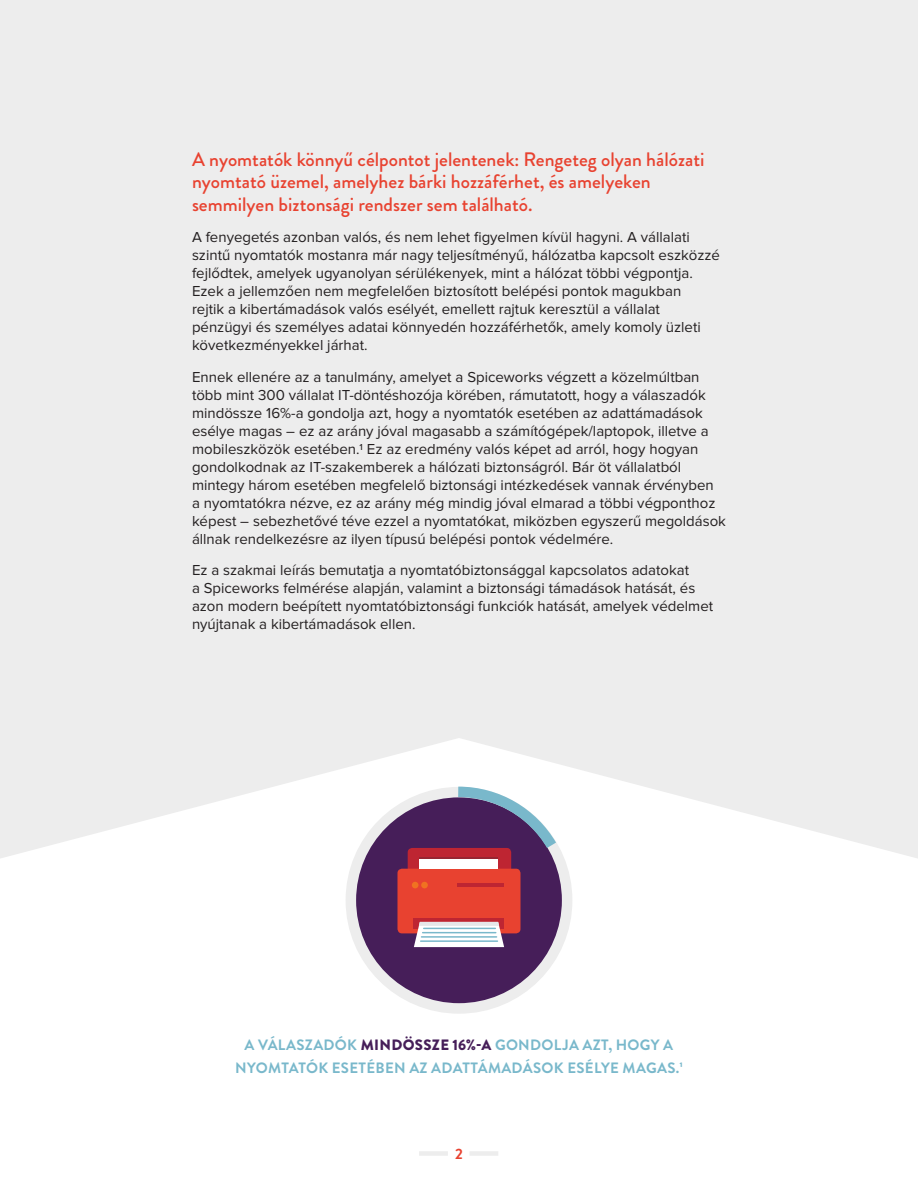
<style>
.page{position:relative;width:918px;height:1188px;background:#fff}
.page>*{position:absolute;margin:0;border:0;box-sizing:border-box;transform-origin:0 0}
.In-text_pull_quote{font:500 19.5px/22.5px "Brandon Grotesque";color:#e84230}
.Body_Copy{font:15px/18px "Proxima Nova";color:#231f20}
.t1{font:700 15px/22.5px "Brandon Grotesque";letter-spacing:.02em;color:#79b8cb;text-align:center}
.t2{font:700 15px "Brandon Grotesque";color:#e84230}
.s1{font-weight:900;color:#461e59}
</style>
<div class="page">
<div style="left:419px;top:1151px;width:29px;height:5px;background:#ededed"></div>
<div style="left:470px;top:1151px;width:28px;height:5px;background:#ededed"></div>
<div style="left:0;top:0;width:918px;height:859px;background:#ededed"></div>
<div style="left:351px;top:792px;width:216px;height:216px;background:#461e59;border-radius:50%"></div>
<div style="left:346px;top:787px;width:226px;height:227px;border:10px solid #ededed;border-radius:50%"></div>
<div style="left:408px;top:848px;width:103px;height:28px;background:#be2532;border-radius:4px"></div>
<div style="left:398px;top:869px;width:122px;height:64px;background:#e84230;border-radius:4px"></div>
<div style="left:420px;top:860px;width:78px;height:9px;background:#fff"></div>
<svg style="left:414px;top:919px;width:90px;height:28px;background:#e7cfd3"></svg>
<hr style="left:424px;top:928px;width:71px;height:1px;background:#79b8cb">
<hr style="left:423px;top:932px;width:73px;height:1px;background:#79b8cb">
<hr style="left:422px;top:936px;width:75px;height:2px;background:#79b8cb">
<hr style="left:421px;top:940px;width:76px;height:2px;background:#79b8cb">
<svg style="left:412px;top:882px;width:6px;height:6px"></svg>
<div style="left:421px;top:882px;width:7px;height:6px;background:#f07221;border-radius:50%"></div>
<hr style="left:457px;top:883px;width:47px;height:4px;background:#be2532">
<svg style="left:420px;top:781px;width:146px;height:85px"></svg>
<p class="In-text_pull_quote" style="left:192px;top:148px;width:514px">A nyomtatók könnyű célpontot jelentenek: Rengeteg olyan hálózati nyomtató üzemel, amelyhez bárki hozzáférhet, és amelyeken semmilyen biztonsági rendszer sem található.</p>
<p class="Body_Copy" style="left:192px;top:228px;width:529px">A fenyegetés azonban valós, és nem lehet figyelmen kívül hagyni. A vállalati szintű nyomtatók mostanra már nagy teljesítményű, hálózatba kapcsolt eszközzé fejlődtek, amelyek ugyanolyan sérülékenyek, mint a hálózat többi végpontja.<br>Ezek a jellemzően nem megfelelően biztosított belépési pontok magukban<br>rejtik a kibertámadások valós esélyét, emellett rajtuk keresztül a vállalat pénzügyi és személyes adatai könnyedén hozzáférhetők, amely komoly üzleti következményekkel járhat.</p>
<p class="Body_Copy" style="left:192px;top:368px;width:536px">Ennek ellenére az a tanulmány, amelyet a Spiceworks végzett a közelmúltban több mint 300 vállalat IT-döntéshozója körében, rámutatott, hogy a válaszadók mindössze 16%-a gondolja azt, hogy a nyomtatók esetében az adattámadások esélye magas – ez az arány jóval magasabb a számítógépek/laptopok, illetve a mobileszközök esetében.1 Ez az eredmény valós képet ad arról, hogy hogyan gondolkodnak az IT-szakemberek a hálózati biztonságról. Bár öt vállalatból mintegy három esetében megfelelő biztonsági intézkedések vannak érvényben<br>a nyomtatókra nézve, ez az arány még mindig jóval elmarad a többi végponthoz képest – sebezhetővé téve ezzel a nyomtatókat, miközben egyszerű megoldások állnak rendelkezésre az ilyen típusú belépési pontok védelmére.</p>
<p class="Body_Copy" style="left:192px;top:561px;width:523px">Ez a szakmai leírás bemutatja a nyomtatóbiztonsággal kapcsolatos adatokat<br>a Spiceworks felmérése alapján, valamint a biztonsági támadások hatását, és azon modern beépített nyomtatóbiztonsági funkciók hatását, amelyek védelmet nyújtanak a kibertámadások ellen.</p>
<p class="t1" style="left:235px;top:1034px;width:449px">A VÁLASZADÓK <span class="s1">MINDÖSSZE 16%-A</span> GONDOLJA AZT, HOGY A<br>NYOMTATÓK ESETÉBEN AZ ADATTÁMADÁSOK ESÉLYE MAGAS.1</p>
<p class="t2" style="left:455px;top:1143px;width:9px">2</p>
</div>
